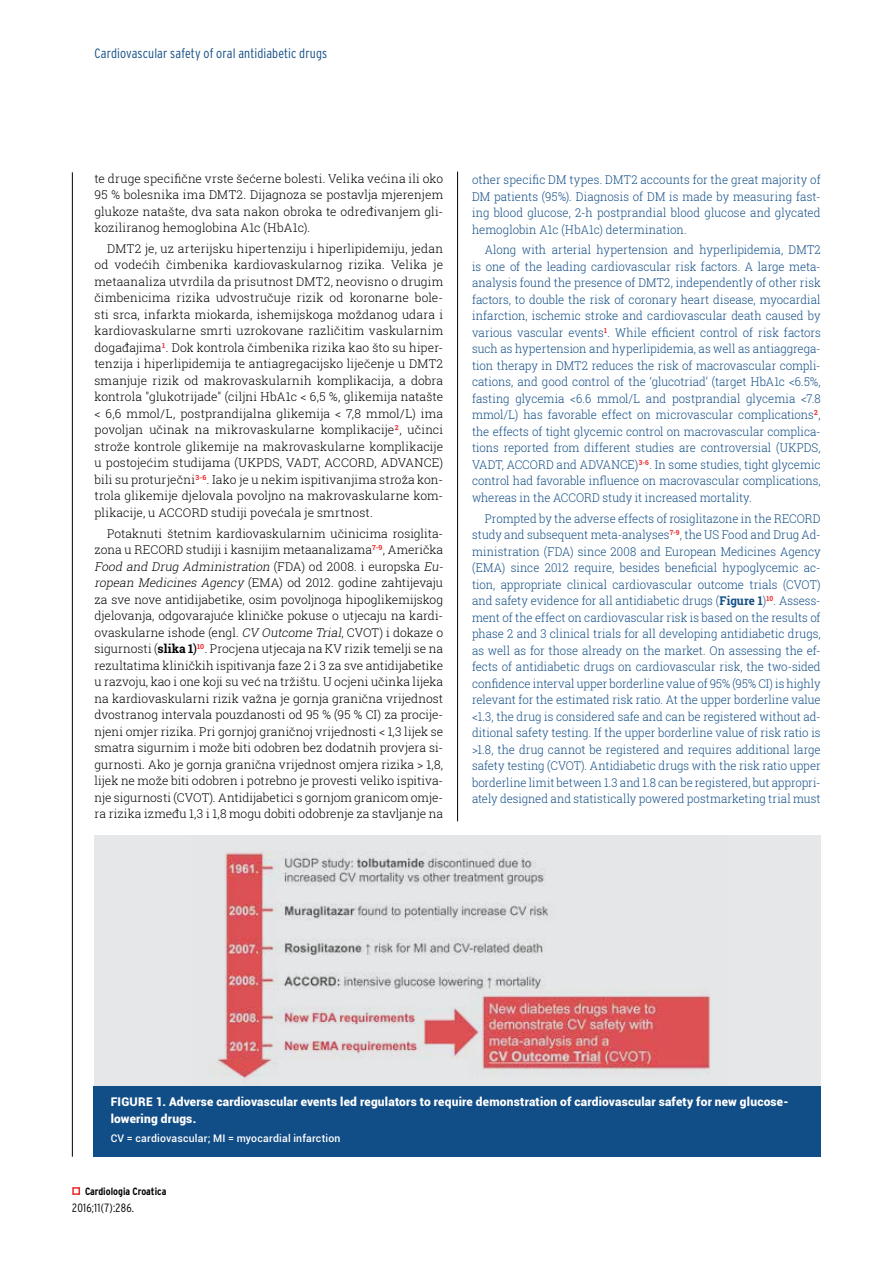
<style>
.page{position:relative;width:893px;height:1263px;background:#fff}
.page>*{position:absolute;margin:0;border:0;box-sizing:border-box;transform-origin:0 0}
.t1{font:300 condensed 13.5px "Interstate";letter-spacing:.005em;color:#114d86}
.t2{font:300 12px/16.5px "Roboto Slab";letter-spacing:.005em;color:#114d86;text-align:justify;scale:.95 1}
.t3{font:300 12px/16.5px "Roboto Slab";letter-spacing:.005em;color:#000;text-align:justify}
.t4{font:900 12px/16.5px "Roboto";letter-spacing:.015em;color:#fff}
.t5{font:300 condensed 12px "Interstate";letter-spacing:.02em;color:#000}
.t6{font:500 10.5px "Roboto";letter-spacing:.02em;color:#fff}
.t7{font:700 condensed 10.5px "Interstate";color:#000}
.s1{font-style:italic}
.s2{font-weight:700}
.s3{font-weight:400}
</style>
<div class="page">
<div style="left:72px;top:1187px;width:8px;height:8px;border:2px solid #ee292a"></div>
<hr style="left:457px;top:172px;width:1px;height:649px;background:#000">
<hr style="left:72px;top:172px;width:1px;height:985px;background:#000">
<div style="left:94px;top:836px;width:727px;height:306px;background:#e6e7e8"></div>
<img style="left:209px;top:851px;width:501px;height:231px">
<div style="left:94px;top:1086px;width:727px;height:71px;background:#114d86"></div>
<p class="t1" style="left:94px;top:46px;width:234px">Cardiovascular safety of oral antidiabetic drugs</p>
<p class="t3" style="left:94px;top:170px;width:350px">te druge specifične vrste šećerne bolesti. Velika većina ili oko 95 % bolesnika ima DMT2. Dijagnoza se postavlja mjerenjem glukoze natašte, dva sata nakon obroka te određivanjem gli&shy;koziliranog hemoglobina A1c (HbA1c).</p>
<p class="t3" style="left:94px;top:240px;width:350px;text-indent:13px">DMT2 je, uz arterijsku hipertenziju i hiperlipidemiju, jedan od vodećih čimbenika kardiovaskularnog rizika. Velika je metaanaliza utvrdila da prisutnost DMT2, neovisno o drugim čimbenicima rizika udvostručuje rizik od koronarne bole&shy;sti srca, infarkta miokarda, ishemijskoga moždanog udara i kardiovaskularne smrti uzrokovane različitim vaskularnim događajima<sup>1</sup>. Dok kontrola čimbenika rizika kao što su hiper&shy;tenzija i hiperlipidemija te antiagregacijsko liječenje u DMT2 smanjuje rizik od makrovaskularnih komplikacija, a dobra kontrola "glukotrijade" (ciljni HbA1c &lt; 6,5 %, glikemija natašte &lt; 6,6 mmol/L, postprandijalna glikemija &lt; 7,8 mmol/L) ima povoljan učinak na mikrovaskularne komplikacije<sup>2</sup>, učinci strože kontrole glikemije na makrovaskularne komplikacije u postojećim studijama (UKPDS, VADT, ACCORD, ADVANCE) bili su proturječni<sup>3-6</sup>. Iako je u nekim ispitivanjima stroža kon&shy;trola glikemije djelovala povoljno na makrovaskularne kom&shy;plikacije, u ACCORD studiji povećala je smrtnost.</p>
<p class="t3" style="left:94px;top:525px;width:353px;text-align:left;text-indent:13px">Potaknuti štetnim kardiovaskularnim učinicima rosiglita&shy;zona u RECORD studiji i kasnijim metaanalizama<sup>7-9</sup>, Američka <span class="s1">Food and Drug Administration</span> ( F D A) o d 2 0 0 8 . i e u r o p s k a <span class="s1">Eu&shy;ropean Medicines Agency</span> (EMA) od 2012. godine zahtijevaju za sve nove antidijabetike, osim povoljnoga hipoglikemijskog djelovanja, odgovarajuće kliničke pokuse o utjecaju na kardi&shy;ovaskularne ishode (engl. <span class="s1">CV Outcome Trial</span>, CVOT) i dokaze o sigurnosti (<span class="s2">slika 1</span><span class="s3">)</span><sup>10</sup>. Procjena utjecaja na KV rizik temelji se na rezultatima kliničkih ispitivanja faze 2 i 3 za sve antidijabetike u razvoju, kao i one koji su već na tržištu. U ocjeni učinka lijeka na kardiovaskularni rizik važna je gornja granična vrijednost dvostranog intervala pouzdanosti od 95 % (95 % CI) za procije&shy;njeni omjer rizika. Pri gornjoj graničnoj vrijednosti &lt; 1,3 lijek se smatra sigurnim i može biti odobren bez dodatnih provjera si&shy;gurnosti. Ako je gornja granična vrijednost omjera rizika &gt; 1,8, lijek ne može biti odobren i potrebno je provesti veliko ispitiva&shy;nje sigurnosti (CVOT). Antidijabetici s gornjom granicom omje&shy;ra rizika između 1,3 i 1,8 mogu dobiti odobrenje za stavljanje na</p>
<p class="t2" style="left:472px;top:171px;width:369px">other specific DM types. DMT2 accounts for the great majority of DM patients (95%). Diagnosis of DM is made by measuring fast&shy;ing blood glucose, 2-h postprandial blood glucose and glycated hemoglobin A1c (HbA1c) determination.</p>
<p class="t2" style="left:472px;top:241px;width:369px;text-indent:13px">Along with arterial hypertension and hyperlipidemia, DMT2 is one of the leading cardiovascular risk factors. A large meta&shy;analysis found the presence of DMT2, independently of other risk factors, to double the risk of coronary heart disease, myocardial infarction, ischemic stroke and cardiovascular death caused by various vascular events<sup>1</sup>. While efficient control of risk factors such as hypertension and hyperlipidemia, as well as antiaggrega&shy;tion therapy in DMT2 reduces the risk of macrovascular compli&shy;cations, and good control of the ‘glucotriad’ (target HbA1c &lt;6.5%, fasting glycemia &lt;6.6 mmol/L and postprandial glycemia &lt;7.8 mmol/L) has favorable effect on microvascular complications<sup>2</sup>, the effects of tight glycemic control on macrovascular complica&shy;tions reported from different studies are controversial (UKPDS, VADT, ACCORD and ADVANCE)<sup>3-6</sup>. In some studies, tight glycemic control had favorable influence on macrovascular complications, whereas in the ACCORD study it increased mortality.</p>
<p class="t2" style="left:472px;top:510px;width:369px;text-indent:13px">Prompted by the adverse effects of rosiglitazone in the RECORD study and subsequent meta-analyses<sup>7-9</sup>, the US Food and Drug Ad&shy;ministration (FDA) since 2008 and European Medicines Agency (EMA) since 2012 require, besides beneficial hypoglycemic ac&shy;tion, appropriate clinical cardiovascular outcome trials (CVOT) and safety evidence for all antidiabetic drugs (<span class="s2">Figure 1</span>)<sup>10</sup>. Assess&shy;ment of the effect on cardiovascular risk is based on the results of phase 2 and 3 clinical trials for all developing antidiabetic drugs, as well as for those already on the market. On assessing the ef&shy;fects of antidiabetic drugs on cardiovascular risk, the two-sided confidence interval upper borderline value of 95% (95% CI) is highly relevant for the estimated risk ratio. At the upper borderline value &lt;1.3, the drug is considered safe and can be registered without ad&shy;ditional safety testing. If the upper borderline value of risk ratio is &gt;1.8, the drug cannot be registered and requires additional large safety testing (CVOT). Antidiabetic drugs with the risk ratio upper borderline limit between 1.3 and 1.8 can be registered, but appropri&shy;ately designed and statistically powered postmarketing trial must</p>
<p class="t4" style="left:111px;top:1093px;width:679px">FIGURE 1. Adverse cardiovascular events led regulators to require demonstration of cardiovascular safety for new glucose&shy;lowering drugs.</p>
<p class="t6" style="left:111px;top:1131px;width:231px">CV = cardiovascular; MI = myocardial infarction</p>
<p class="t7" style="left:85px;top:1185px;width:83px">Cardiologia Croatica</p>
<p class="t5" style="left:72px;top:1201px;width:63px">2016;11(7):286.</p>
</div>
